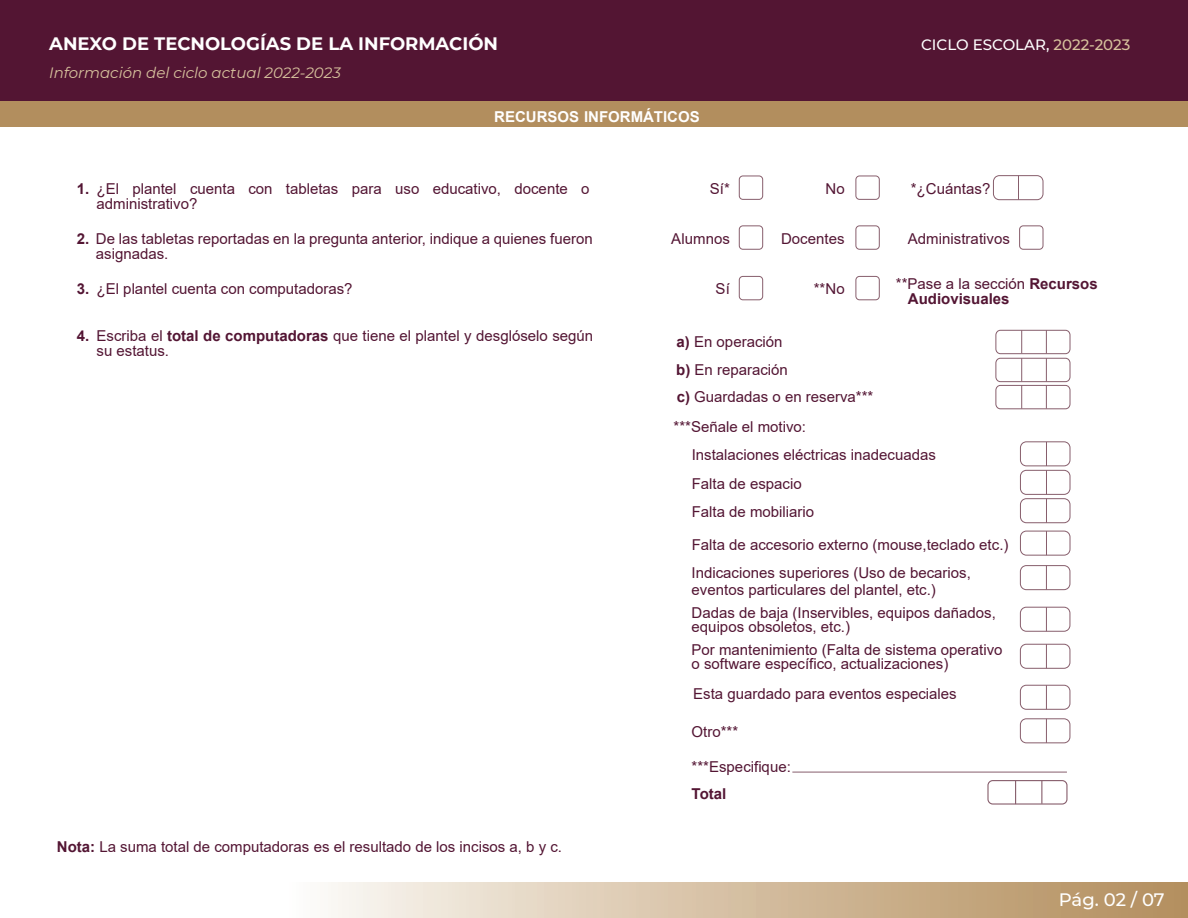
<style>
.page{position:relative;width:1188px;height:918px;background:#fff}
.page>*{position:absolute;margin:0;border:0;box-sizing:border-box;transform-origin:0 0}
.t1{font:700 18px "Montserrat";color:#fff}
.t2{font:500 18px "Montserrat";letter-spacing:-.005em;color:#fff}
.t3{font:15px/15px "Arial";color:#531533}
.t4{font:700 15px/15px "Arial";color:#531533}
.t5{font:italic 15px "Montserrat";color:#d7c29d}
.t6{font:500 15px "Montserrat";color:#fff}
.t7{font:700 15px "Arial";color:#fff}
.s1{color:#d7c29d}
.s2{font-weight:700}
.s3{font-weight:400}
</style>
<div class="page">
<div style="left:739px;top:276px;width:24px;height:24px;border:1px solid #875e6c;border-radius:4px"></div>
<div style="left:856px;top:276px;width:24px;height:24px;border:1px solid #875e6c;border-radius:4px"></div>
<hr style="left:792px;top:772px;width:275px;height:1px;background:#875e6c">
<div style="left:996px;top:385px;width:74px;height:24px;border:1px solid #875e6c;border-radius:5px"></div>
<div style="left:996px;top:330px;width:74px;height:24px;border:1px solid #875e6c;border-radius:5px"></div>
<div style="left:996px;top:358px;width:74px;height:24px;border:1px solid #875e6c;border-radius:5px"></div>
<div style="left:987px;top:780px;width:81px;height:25px;border:1px solid #875e6c;border-radius:5px"></div>
<div style="left:0;top:100px;width:1188px;height:27px;background:#b28e5e"></div>
<div style="left:739px;top:176px;width:24px;height:24px;border:1px solid #875e6c;border-radius:4px"></div>
<div style="left:856px;top:176px;width:24px;height:24px;border:1px solid #875e6c;border-radius:4px"></div>
<div style="left:739px;top:225px;width:24px;height:25px;border:1px solid #875e6c;border-radius:4px"></div>
<div style="left:856px;top:225px;width:24px;height:25px;border:1px solid #875e6c;border-radius:4px"></div>
<div style="left:1019px;top:225px;width:24px;height:25px;border:1px solid #875e6c;border-radius:4px"></div>
<div style="left:285px;top:882px;width:903px;height:36px;background:linear-gradient(to right,#fcf9f5,#b18a57)"></div>
<div style="left:0;top:0;width:1188px;height:100px;background:#531533"></div>
<svg style="left:1020px;top:441px;width:51px;height:82px"></svg>
<svg style="left:1020px;top:530px;width:51px;height:26px"></svg>
<svg style="left:1020px;top:565px;width:51px;height:25px"></svg>
<svg style="left:1020px;top:606px;width:51px;height:26px"></svg>
<svg style="left:1020px;top:684px;width:51px;height:26px"></svg>
<svg style="left:1020px;top:643px;width:51px;height:26px"></svg>
<svg style="left:1020px;top:718px;width:51px;height:26px"></svg>
<svg style="left:1046px;top:330px;width:1px;height:79px"></svg>
<svg style="left:1021px;top:330px;width:1px;height:79px"></svg>
<svg style="left:1041px;top:781px;width:1px;height:23px"></svg>
<svg style="left:1015px;top:781px;width:1px;height:23px"></svg>
<svg style="left:993px;top:175px;width:51px;height:25px"></svg>
<p class="t1" style="left:49px;top:30px;width:450px">ANEXO DE TECNOLOGÍAS DE LA INFORMACIÓN</p>
<p class="t5" style="left:49px;top:63px;width:293px">Información del ciclo actual 2022-2023</p>
<p class="t7" style="left:494px;top:106px;width:207px">RECURSOS INFORMÁTICOS</p>
<p class="t6" style="left:921px;top:34px;width:211px">CICLO ESCOLAR, <span class="s1">2022-2023</span></p>
<p class="t3" style="left:97px;top:181px;width:494px">¿El plantel cuenta con tabletas para uso educativo, docente o administrativo?</p>
<p class="t3" style="left:710px;top:181px;width:22px">Sí*</p>
<p class="t3" style="left:826px;top:181px;width:21px">No</p>
<p class="t3" style="left:911px;top:181px;width:81px">*¿Cuántas?</p>
<p class="t3" style="left:96px;top:231px;width:498px;text-indent:-19px"><span class="s2">2.</span> De las tabletas reportadas en la pregunta anterior, indique a quienes fueron asignadas.</p>
<p class="t3" style="left:671px;top:231px;width:60px">Alumnos</p>
<p class="t3" style="left:781px;top:231px;width:65px">Docentes</p>
<p class="t3" style="left:908px;top:231px;width:104px">Administrativos</p>
<p class="t4" style="left:77px;top:181px;width:14px">1.</p>
<p class="t4" style="left:77px;top:282px;width:14px">3.</p>
<p class="t4" style="left:77px;top:328px;width:14px">4.</p>
<p class="t3" style="left:97px;top:282px;width:257px">¿El plantel cuenta con computadoras?</p>
<p class="t4" style="left:908px;top:276px;width:191px;text-indent:-12px"><span class="s3">**Pase a la sección</span> Recursos<br>Audiovisuales</p>
<p class="t3" style="left:716px;top:282px;width:16px">Sí</p>
<p class="t3" style="left:814px;top:282px;width:33px">**No</p>
<p class="t3" style="left:97px;top:328px;width:498px">Escriba el <span class="s2">total de computadoras</span> que tiene el plantel y desglóselo según su estatus.</p>
<p class="t3" style="left:676px;top:328px;width:113px;line-height:27.9px"><span class="s2">a)</span> En operación <span class="s2">b)</span> En reparación</p>
<p class="t3" style="left:677px;top:389px;width:198px"><span class="s2">c)</span> Guardadas o en reserva***</p>
<p class="t3" style="left:674px;top:419px;width:134px">***Señale el motivo:</p>
<p class="t3" style="left:692px;top:440px;width:246px;line-height:28.7px">Instalaciones eléctricas inadecuadas<br>Falta de espacio<br>Falta de mobiliario</p>
<p class="t3" style="left:692px;top:530px;width:318px;line-height:28.8px">Falta de accesorio externo (mouse,teclado etc.)<br>Indicaciones superiores (Uso de becarios,</p>
<p class="t3" style="left:692px;top:582px;width:246px">eventos particulares del plantel, etc.)</p>
<p class="t3" style="left:692px;top:606px;width:306px;line-height:14px">Dadas de baja (Inservibles, equipos dañados, equipos obsoletos, etc.)</p>
<p class="t3" style="left:692px;top:643px;width:312px;line-height:14px">Por mantenimiento (Falta de sistema operativo o software específico, actualizaciones)</p>
<p class="t3" style="left:693px;top:686px;width:265px">Esta guardado para eventos especiales</p>
<p class="t3" style="left:692px;top:724px;width:48px">Otro***</p>
<p class="t3" style="left:692px;top:759px;width:101px">***Especifique:</p>
<p class="t4" style="left:692px;top:786px;width:36px">Total</p>
<p class="t3" style="left:57px;top:840px;width:507px"><span class="s2">Nota:</span> La suma total de computadoras es el resultado de los incisos a, b y c.</p>
<p class="t2" style="left:1059px;top:887px;width:107px">Pág. 02 / 07</p>
</div>
